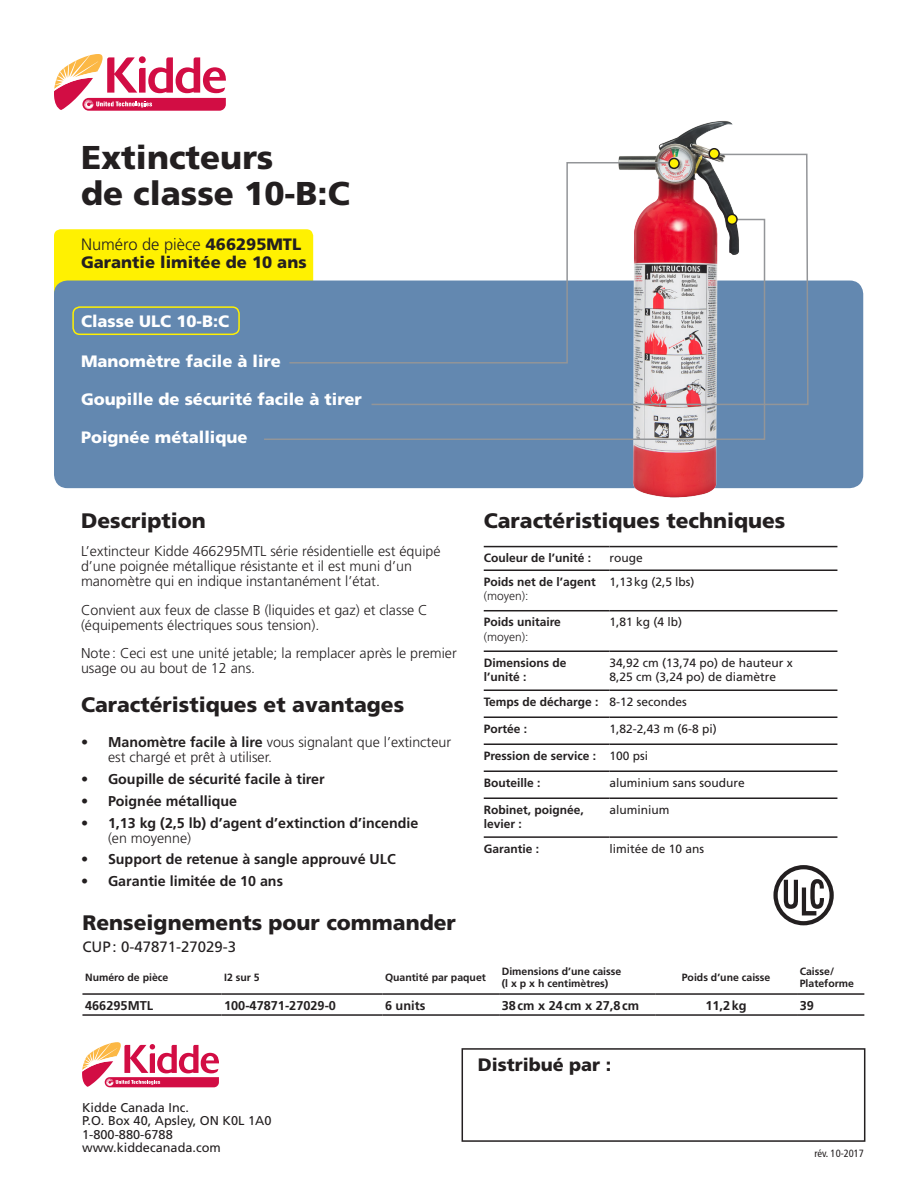
<style>
.page{position:relative;width:918px;height:1188px;background:#fff}
.page>*{position:absolute;margin:0;border:0;box-sizing:border-box;transform-origin:0 0}
.t1{font:900 33px/36px "Frutiger";color:#231f20}
.Headings{font:900 21px "Frutiger";color:#231f20}
.Body_Text{font:900 21px "Frutiger";color:#231f20}
.Headings-2{font:900 18px "Frutiger";color:#231f20}
.Feature_Headings{font:900 16.5px "Frutiger";color:#fff}
.t2{font:300 16.5px "Frutiger";color:#231f20}
.t3{font:900 16.5px "Frutiger";color:#231f20}
.Ordering_Headings{font:15px "Frutiger";color:#231f20}
.Body_Text-2{font:300 14.25px/15px "Frutiger";color:#231f20}
.t4{font:700 14.25px/15px "Frutiger";color:#231f20}
.Body_Text-3{font:12.75px/13.5px "Frutiger";color:#231f20}
.Subheads{font:700 12.75px "Frutiger";color:#231f20}
.t5{font:700 12px/14.4px "Frutiger";color:#231f20}
.t6{font:12px/14.4px "Frutiger";color:#231f20}
.Subheads-2{font:700 10.5px/12px "Frutiger";color:#231f20}
.t7{font:condensed 10.5px "Frutiger";color:#231f20}
.s1{font-weight:900}
.s2{font-weight:700}
.s3{font-weight:300}
</style>
<div class="page">
<div style="left:54px;top:229px;width:209px;height:62px;background:#fff101"></div>
<div style="left:54px;top:281px;width:809px;height:207px;background:#6388b0;border-radius:14px"></div>
<svg style="left:54px;top:54px;width:172px;height:57px"></svg>
<svg style="left:776px;top:867px;width:56px;height:56px"></svg>
<div style="left:773px;top:865px;width:61px;height:60px;border:4px solid #231f20;border-radius:50%"></div>
<svg style="left:784px;top:879px;width:40px;height:36px"></svg>
<div style="left:72px;top:306px;width:168px;height:29px;border:2px solid #fff101;border-radius:7px"></div>
<svg style="left:82px;top:1042px;width:137px;height:45px"></svg>
<div style="left:462px;top:1048px;width:403px;height:94px;border:2px solid #231f20"></div>
<hr style="left:82px;top:1014px;width:139px;height:2px;background:#231f20">
<hr style="left:221px;top:1014px;width:161px;height:2px;background:#231f20">
<hr style="left:382px;top:1014px;width:117px;height:2px;background:#231f20">
<hr style="left:499px;top:1014px;width:156px;height:2px;background:#231f20">
<hr style="left:655px;top:1014px;width:142px;height:2px;background:#231f20">
<hr style="left:797px;top:1014px;width:67px;height:2px;background:#231f20">
<hr style="left:82px;top:993px;width:139px;height:2px;background:#231f20">
<hr style="left:221px;top:993px;width:161px;height:2px;background:#231f20">
<hr style="left:382px;top:993px;width:117px;height:2px;background:#231f20">
<hr style="left:499px;top:993px;width:156px;height:2px;background:#231f20">
<hr style="left:655px;top:993px;width:142px;height:2px;background:#231f20">
<hr style="left:797px;top:993px;width:67px;height:2px;background:#231f20">
<hr style="left:484px;top:546px;width:125px;height:1px;background:#231f20">
<hr style="left:609px;top:546px;width:228px;height:1px;background:#231f20">
<hr style="left:484px;top:569px;width:125px;height:2px;background:#231f20">
<hr style="left:609px;top:569px;width:228px;height:2px;background:#231f20">
<hr style="left:484px;top:610px;width:125px;height:1px;background:#231f20">
<hr style="left:609px;top:610px;width:228px;height:1px;background:#231f20">
<hr style="left:484px;top:650px;width:125px;height:2px;background:#231f20">
<hr style="left:609px;top:650px;width:228px;height:2px;background:#231f20">
<hr style="left:484px;top:689px;width:125px;height:2px;background:#231f20">
<hr style="left:609px;top:689px;width:228px;height:2px;background:#231f20">
<hr style="left:484px;top:716px;width:125px;height:2px;background:#231f20">
<hr style="left:609px;top:716px;width:228px;height:2px;background:#231f20">
<hr style="left:484px;top:743px;width:125px;height:2px;background:#231f20">
<hr style="left:609px;top:743px;width:228px;height:2px;background:#231f20">
<hr style="left:484px;top:770px;width:125px;height:2px;background:#231f20">
<hr style="left:609px;top:770px;width:228px;height:2px;background:#231f20">
<hr style="left:484px;top:797px;width:125px;height:2px;background:#231f20">
<hr style="left:609px;top:797px;width:228px;height:2px;background:#231f20">
<hr style="left:484px;top:836px;width:125px;height:2px;background:#231f20">
<hr style="left:609px;top:836px;width:228px;height:2px;background:#231f20">
<img style="left:469px;top:121px;width:395px;height:377px">
<svg style="left:469px;top:153px;width:340px;height:253px"></svg>
<svg style="left:263px;top:218px;width:503px;height:223px"></svg>
<div style="left:669px;top:158px;width:10px;height:10px;background:#fff101;border-radius:50%"></div>
<div style="left:668px;top:158px;width:12px;height:11px;border:2px solid #231f20;border-radius:50%"></div>
<div style="left:727px;top:214px;width:10px;height:10px;background:#fff101;border-radius:50%"></div>
<div style="left:726px;top:214px;width:12px;height:11px;border:2px solid #231f20;border-radius:50%"></div>
<div style="left:709px;top:149px;width:10px;height:10px;background:#fff101;border-radius:50%"></div>
<div style="left:708px;top:148px;width:12px;height:11px;border:2px solid #231f20;border-radius:50%"></div>
<p class="t1" style="left:81px;top:139px;width:270px">Extincteurs<br>de classe 10-B:C</p>
<p class="t2" style="left:81px;top:235px;width:222px">Numéro de pièce <span class="s1">466295MTL</span></p>
<p class="t3" style="left:81px;top:253px;width:227px">Garantie limitée de 10 ans</p>
<p class="Feature_Headings" style="left:81px;top:311px;width:150px">Classe ULC 10-B:C</p>
<p class="Feature_Headings" style="left:81px;top:351px;width:201px">Manomètre facile à lire</p>
<p class="Feature_Headings" style="left:81px;top:390px;width:282px">Goupille de sécurité facile à tirer</p>
<p class="Feature_Headings" style="left:81px;top:427px;width:168px">Poignée métallique</p>
<p class="Body_Text" style="left:81px;top:508px;width:126px">Description</p>
<p class="Body_Text-2" style="left:81px;top:544px;width:361px">L’extincteur Kidde 466295MTL série résidentielle est équipé d’une poignée métallique résistante et il est muni d’un manomètre qui en indique instantanément l’état.</p>
<p class="Body_Text-2" style="left:81px;top:603px;width:348px">Convient aux feux de classe B (liquides et gaz) et classe C (équipements électriques sous tension).</p>
<p class="Body_Text-2" style="left:81px;top:646px;width:377px">Note : Ceci est une unité jetable; la remplacer après le premier usage ou au bout de 12 ans.</p>
<p class="Body_Text" style="left:81px;top:692px;width:325px">Caractéristiques et avantages</p>
<p class="Body_Text-2" style="left:108px;top:735px;width:345px;text-indent:-27px"><span class="s2">• Manomètre facile à lire</span> vous signalant que l’extincteur est chargé et prêt à utiliser.</p>
<p class="t4" style="left:81px;top:772px;width:245px">• Goupille de sécurité facile à tirer</p>
<p class="t4" style="left:81px;top:793px;width:158px">• Poignée métallique</p>
<p class="t4" style="left:108px;top:815px;width:312px;text-indent:-27px">• 1,13 kg (2,5 lb) d’agent d’extinction d’incendie <span class="s3">(en moyenne)</span></p>
<p class="t4" style="left:81px;top:852px;width:316px">• Support de retenue à sangle approuvé ULC</p>
<p class="t4" style="left:81px;top:874px;width:204px">• Garantie limitée de 10 ans</p>
<p class="Headings" style="left:82px;top:910px;width:375px">Renseignements pour commander</p>
<p class="Ordering_Headings" style="left:82px;top:938px;width:155px">CUP: 0-47871-27029-3</p>
<p class="Headings" style="left:484px;top:508px;width:303px">Caractéristiques techniques</p>
<p class="t5" style="left:484px;top:551px;width:109px">Couleur de l’unité :</p>
<p class="t6" style="left:609px;top:551px;width:35px">rouge</p>
<p class="t5" style="left:484px;top:575px;width:114px">Poids net de l’agent <span class="s3">(moyen):</span></p>
<p class="t6" style="left:609px;top:575px;width:87px">1,13kg (2,5 lbs)</p>
<p class="t5" style="left:484px;top:615px;width:79px">Poids unitaire <span class="s3">(moyen):</span></p>
<p class="t6" style="left:609px;top:615px;width:74px">1,81 kg (4 lb)</p>
<p class="t5" style="left:484px;top:656px;width:84px">Dimensions de l’unité :</p>
<p class="t6" style="left:609px;top:656px;width:185px">34,92 cm (13,74 po) de hauteur x<br>8,25 cm (3,24 po) de diamètre</p>
<p class="t5" style="left:484px;top:695px;width:116px">Temps de décharge :</p>
<p class="t6" style="left:609px;top:695px;width:79px">8-12 secondes</p>
<p class="t5" style="left:484px;top:722px;width:45px">Portée :</p>
<p class="t6" style="left:609px;top:722px;width:109px">1,82-2,43 m (6-8 pi)</p>
<p class="t5" style="left:484px;top:749px;width:114px">Pression de service :</p>
<p class="t6" style="left:609px;top:749px;width:40px">100 psi</p>
<p class="t5" style="left:484px;top:776px;width:58px">Bouteille :</p>
<p class="t6" style="left:609px;top:776px;width:137px">aluminium sans soudure</p>
<p class="t5" style="left:484px;top:803px;width:102px">Robinet, poignée, levier :</p>
<p class="t6" style="left:609px;top:803px;width:62px">aluminium</p>
<p class="t5" style="left:484px;top:842px;width:57px">Garantie :</p>
<p class="t6" style="left:609px;top:842px;width:96px">limitée de 10 ans</p>
<p class="Subheads-2" style="left:85px;top:972px;width:85px">Numéro de pièce</p>
<p class="Subheads-2" style="left:224px;top:972px;width:37px">I2 sur 5</p>
<p class="Subheads-2" style="left:385px;top:972px;width:102px">Quantité par paquet</p>
<p class="Subheads-2" style="left:502px;top:966px;width:121px">Dimensions d’une caisse (l x p x h centimètres)</p>
<p class="Subheads-2" style="left:682px;top:972px;width:90px">Poids d’une caisse</p>
<p class="Subheads-2" style="left:800px;top:966px;width:56px">Caisse/<br>Plateforme</p>
<p class="Subheads" style="left:85px;top:998px;width:70px">466295MTL</p>
<p class="Subheads" style="left:224px;top:998px;width:113px">100-47871-27029-0</p>
<p class="Subheads" style="left:385px;top:998px;width:42px">6 units</p>
<p class="Subheads" style="left:502px;top:998px;width:139px">38cm x 24cm x 27,8cm</p>
<p class="Subheads" style="left:705px;top:998px;width:43px">11,2kg</p>
<p class="Subheads" style="left:800px;top:998px;width:16px">39</p>
<p class="Body_Text-3" style="left:82px;top:1101px;width:191px">Kidde Canada Inc.<br>P.O. Box 40, Apsley, ON K0L 1A0<br>1-800-880-6788 www.kiddecanada.com</p>
<p class="Headings-2" style="left:478px;top:1054px;width:135px">Distribué par :</p>
<p class="t7" style="left:815px;top:1147px;width:51px">rév. 10-2017</p>
</div>
